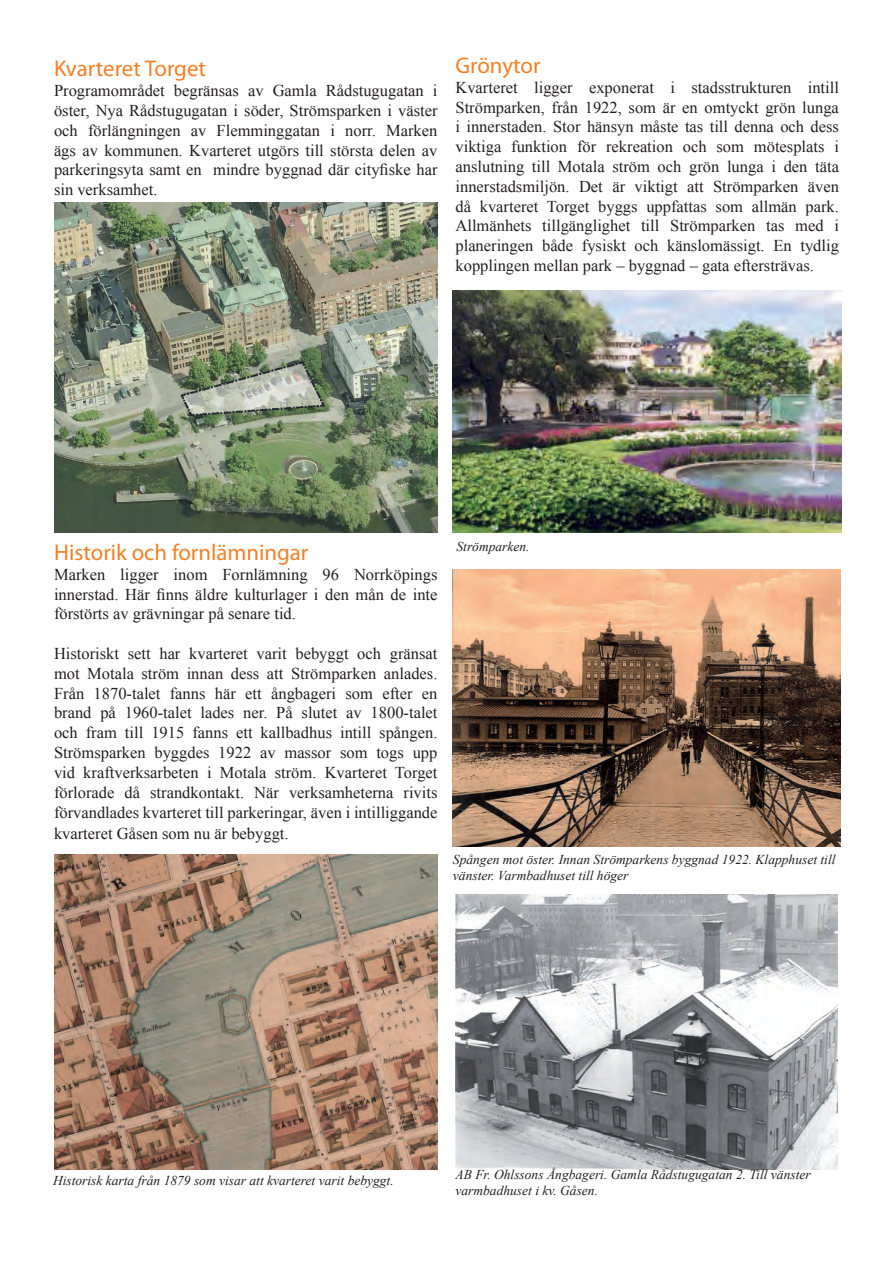
<style>
.page{position:relative;width:893px;height:1263px;background:#fff}
.page>*{position:absolute;margin:0;border:0;box-sizing:border-box;transform-origin:0 0}
.t1{font:22.8px "Myriad Pro";color:#f48026}
.t2{font:16.5px/19.8px "Times New Roman";color:#231f20;text-align:justify}
.t3{font:italic 13.5px/16.2px "Times New Roman";color:#231f20}
</style>
<div class="page">
<img style="left:54px;top:203px;width:383px;height:330px">
<img style="left:455px;top:895px;width:382px;height:274px">
<img style="left:453px;top:569px;width:387px;height:278px">
<img style="left:453px;top:290px;width:388px;height:243px">
<img style="left:54px;top:855px;width:383px;height:314px">
<h1 class="t1" style="left:54px;top:55px;width:154px">Kvarteret Torget</h1>
<p class="t2" style="left:54px;top:81px;width:385px">Programområdet begränsas av Gamla Rådstugugatan i öster, Nya Rådstugugatan i söder, Strömsparken i väster och förlängningen av Flemminggatan i norr. Marken ägs av kommunen. Kvarteret utgörs till största delen av parkeringsyta samt en mindre byggnad där cityfiske har sin verksamhet.</p>
<h1 class="t1" style="left:455px;top:51px;width:86px">Grönytor</h1>
<p class="t2" style="left:455px;top:77px;width:385px">Kvarteret ligger exponerat i stadsstrukturen intill Strömparken, från 1922, som är en omtyckt grön lunga i innerstaden. Stor hänsyn måste tas till denna och dess viktiga funktion för rekreation och som mötesplats i anslutning till Motala ström och grön lunga i den täta innerstadsmiljön. Det är viktigt att Strömparken även då kvarteret Torget byggs uppfattas som allmän park.<br>Allmänhets tillgänglighet till Strömparken tas med i planeringen både fysiskt och känslomässigt. En tydlig kopplingen mellan park – byggnad – gata eftersträvas.</p>
<h1 class="t1" style="left:54px;top:538px;width:256px">Historik och fornlämningar</h1>
<p class="t2" style="left:54px;top:564px;width:385px">Marken ligger inom Fornlämning 96 Norrköpings innerstad. Här finns äldre kulturlager i den mån de inte förstörts av grävningar på senare tid.</p>
<p class="t2" style="left:54px;top:643px;width:385px">Historiskt sett har kvarteret varit bebyggt och gränsat mot Motala ström innan dess att Strömparken anlades.<br>Från 1870-talet fanns här ett ångbageri som efter en brand på 1960-talet lades ner. På slutet av 1800-talet och fram till 1915 fanns ett kallbadhus intill spången.<br>Strömsparken byggdes 1922 av massor som togs upp vid kraftverksarbeten i Motala ström. Kvarteret Torget förlorade då strandkontakt. När verksamheterna rivits förvandlades kvarteret till parkeringar, även i intilliggande</p>
<p class="t2" style="left:54px;top:823px;width:236px">kvarteret Gåsen som nu är bebyggt.</p>
<p class="t3" style="left:457px;top:538px;width:75px">Strömparken.</p>
<p class="t3" style="left:453px;top:851px;width:384px">Spången mot öster. Innan Strömparkens byggnad 1922. Klapphuset till vänster. Varmbadhuset till höger</p>
<p class="t3" style="left:53px;top:1172px;width:342px">Historisk karta från 1879 som visar att kvarteret varit bebyggt.</p>
<p class="t3" style="left:455px;top:1166px;width:357px">AB Fr. Ohlssons Ångbageri. Gamla Rådstugugatan 2. Till vänster varmbadhuset i kv. Gåsen.</p>
</div>
